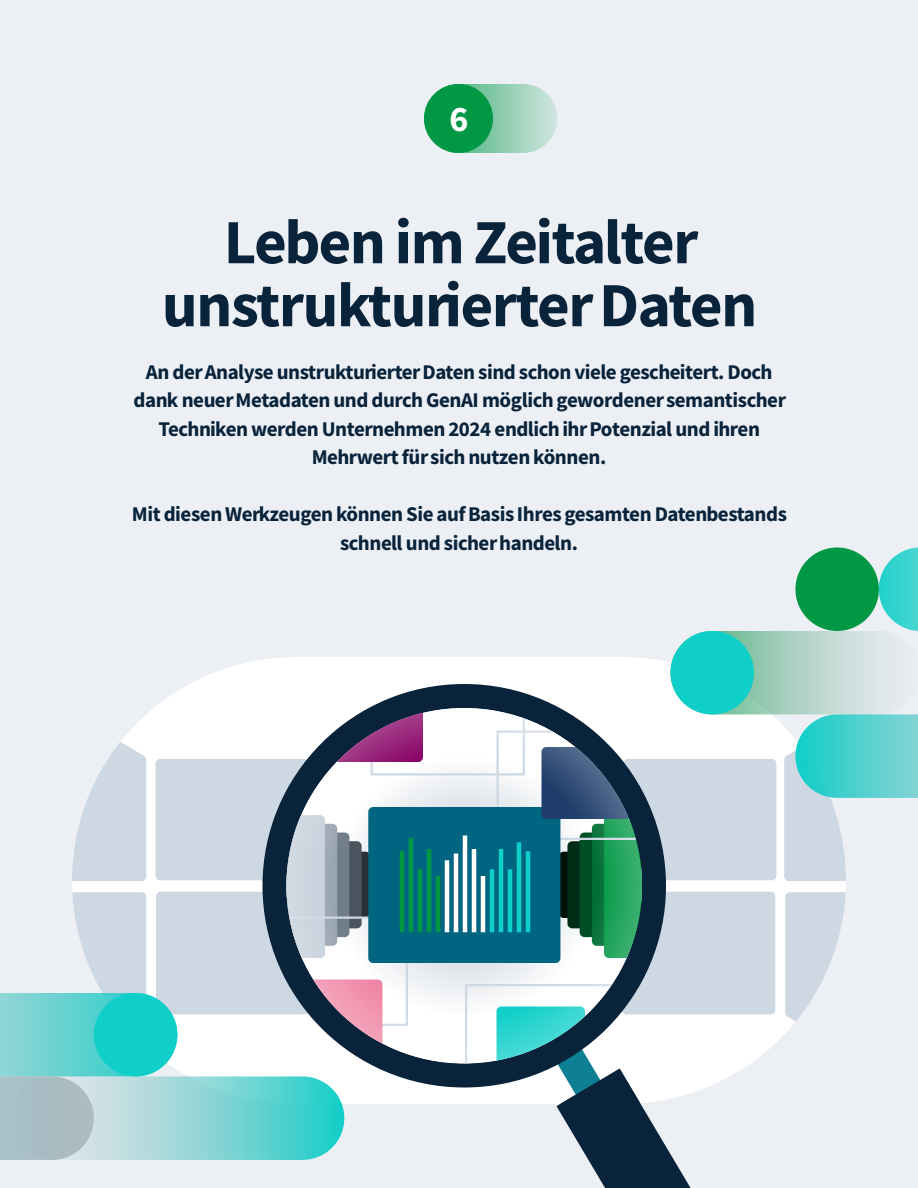
<style>
.page{position:relative;width:918px;height:1188px;background:#ecf0f5}
.page>*{position:absolute;margin:0;border:0;box-sizing:border-box;transform-origin:0 0}
.t1{font:63px/63px "Source Sans Variable";letter-spacing:-.02em;color:#09233b;text-align:center}
.t2{font:36px "Source Sans Variable";color:#fff}
.t3{font:21px/28.5px "Source Sans Variable";letter-spacing:-.02em;color:#09233b;text-align:center}
</style>
<div class="page">
<div style="left:72px;top:657px;width:774px;height:447px;background:#fff;border-radius:224px"></div>
<svg style="left:72px;top:719px;width:74px;height:162px"></svg>
<div style="left:156px;top:892px;width:153px;height:122px;background:#ced8e2;border-radius:5px"></div>
<div style="left:156px;top:759px;width:153px;height:121px;background:#ced8e2;border-radius:5px"></div>
<svg style="left:10px;top:1076px;width:334px;height:84px;background:#7bd4d3"></svg>
<svg style="left:0;top:892px;width:177px;height:268px"></svg>
<svg style="left:286px;top:548px;width:632px;height:640px"></svg>
<div style="left:795px;top:548px;width:84px;height:83px;background:#009845;border-radius:50%"></div>
<svg style="left:424px;top:84px;width:134px;height:69px;background:#a0d3bc"></svg>
<div style="left:424px;top:84px;width:69px;height:69px;background:#009845;border-radius:50%"></div>
<h2 class="t2" style="left:449px;top:97px;width:21px">6</h2>
<h1 class="t1" style="left:162px;top:211px;width:597px">Leben im Zeitalter unstrukturierter Daten</h1>
<p class="t3" style="left:134px;top:358px;width:654px">An der Analyse unstrukturierter Daten sind schon viele gescheitert. Doch dank neuer Metadaten und durch GenAI möglich gewordener semantischer Techniken werden Unternehmen 2024 endlich ihr Potenzial und ihren Mehrwert für sich nutzen können.</p>
<p class="t3" style="left:132px;top:500px;width:657px">Mit diesen Werkzeugen können Sie auf Basis Ihres gesamten Datenbestands schnell und sicher handeln.</p>
</div>
